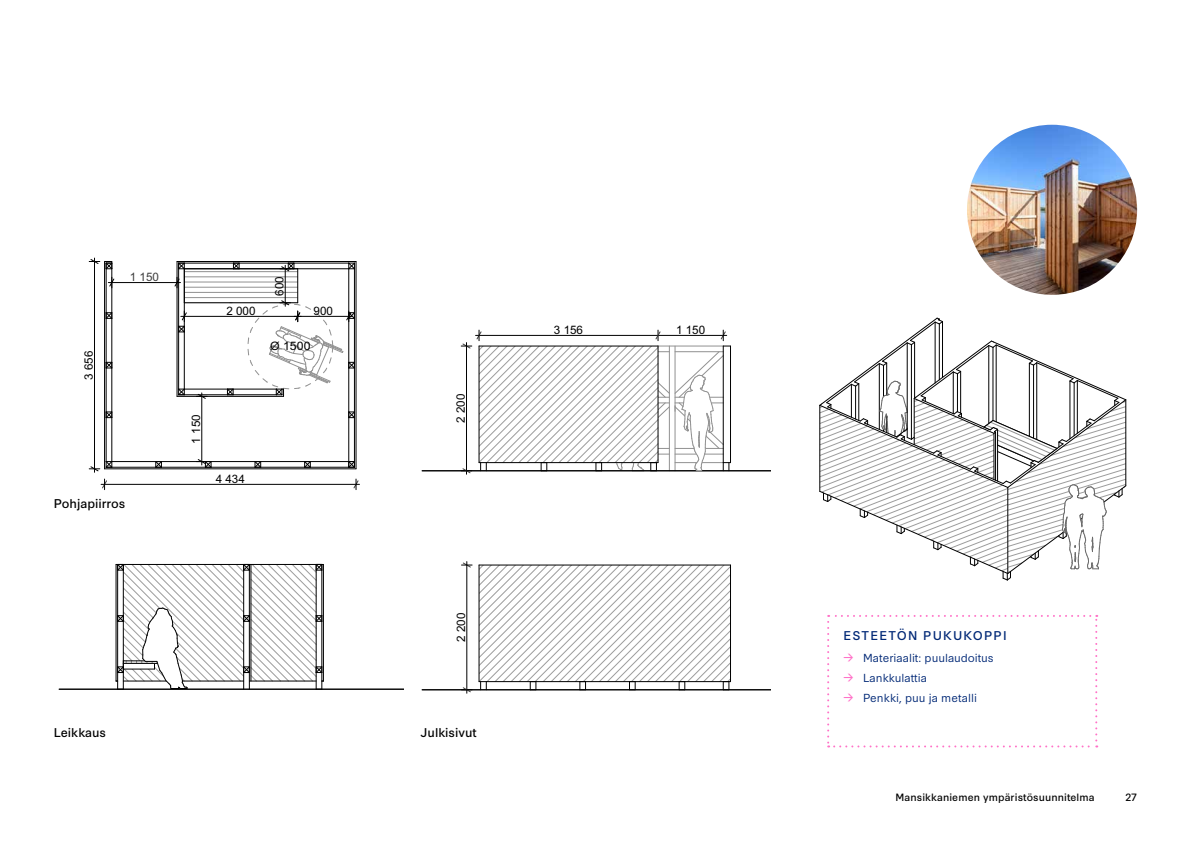
<style>
.page{position:relative;width:1191px;height:842px;background:#fff}
.page>*{position:absolute;margin:0;border:0;box-sizing:border-box;transform-origin:0 0}
.t1{font:12px "Synthese";color:#000}
.t2{font:12px "Synthese";letter-spacing:.1em;color:#002876}
.t3{font:11.7px "Arial";color:#000}
.t4{font:11.7px "Arial";color:#000;scale:1.05 1}
.t5{font:11.7px "Arial";color:#3f3f3f}
.t6{font:11px "Synthese";color:#002876}
.t7{font:10px "Synthese";letter-spacing:.01em;color:#000}
.s1{font-size:15px;color:#ff73c8}
</style>
<div class="page">
<img style="left:967px;top:125px;width:170px;height:170px;border-radius:85px">
<svg style="left:827px;top:615px;width:270px;height:132px"></svg>
<hr style="left:177px;top:261px;width:179px;height:1px;background:#000">
<hr style="left:111px;top:261px;width:1px;height:201px;background:#000">
<hr style="left:106px;top:467px;width:248px;height:1px;background:#000">
<hr style="left:105px;top:468px;width:251px;height:1px;background:#000">
<hr style="left:106px;top:263px;width:1px;height:199px;background:#000">
<hr style="left:104px;top:261px;width:1px;height:208px;background:#000">
<hr style="left:112px;top:461px;width:242px;height:1px;background:#000">
<hr style="left:348px;top:269px;width:1px;height:198px;background:#000">
<hr style="left:354px;top:269px;width:1px;height:198px;background:#000">
<hr style="left:356px;top:261px;width:1px;height:208px;background:#000">
<svg style="left:105px;top:312px;width:8px;height:7px"></svg>
<svg style="left:105px;top:361px;width:8px;height:8px"></svg>
<svg style="left:105px;top:411px;width:8px;height:8px"></svg>
<svg style="left:155px;top:462px;width:7px;height:6px"></svg>
<svg style="left:254px;top:461px;width:8px;height:7px"></svg>
<svg style="left:303px;top:461px;width:8px;height:7px"></svg>
<svg style="left:348px;top:411px;width:7px;height:8px"></svg>
<svg style="left:348px;top:460px;width:7px;height:8px"></svg>
<hr style="left:94px;top:261px;width:1px;height:208px;background:#000">
<svg style="left:89px;top:258px;width:24px;height:12px"></svg>
<svg style="left:89px;top:460px;width:24px;height:12px"></svg>
<hr style="left:201px;top:396px;width:1px;height:66px;background:#000">
<svg style="left:196px;top:458px;width:16px;height:10px"></svg>
<hr style="left:112px;top:282px;width:65px;height:1px;background:#000">
<svg style="left:108px;top:277px;width:7px;height:11px"></svg>
<svg style="left:174px;top:262px;width:181px;height:137px"></svg>
<hr style="left:105px;top:484px;width:251px;height:1px;background:#000">
<svg style="left:101px;top:479px;width:7px;height:11px"></svg>
<svg style="left:353px;top:479px;width:6px;height:11px"></svg>
<hr style="left:59px;top:688px;width:344px;height:2px;background:#000">
<hr style="left:323px;top:564px;width:1px;height:117px;background:#000">
<svg style="left:116px;top:563px;width:207px;height:127px"></svg>
<hr style="left:422px;top:470px;width:348px;height:1px;background:#000">
<hr style="left:730px;top:346px;width:1px;height:117px;background:#000">
<svg style="left:461px;top:330px;width:269px;height:144px"></svg>
<hr style="left:657px;top:346px;width:1px;height:117px;background:#000">
<hr style="left:478px;top:346px;width:1px;height:117px;background:#000">
<hr style="left:479px;top:346px;width:179px;height:1px;background:#000">
<hr style="left:479px;top:462px;width:179px;height:1px;background:#000">
<hr style="left:422px;top:689px;width:348px;height:1px;background:#000">
<svg style="left:479px;top:566px;width:251px;height:124px"></svg>
<hr style="left:466px;top:565px;width:1px;height:125px;background:#000">
<svg style="left:461px;top:687px;width:11px;height:6px"></svg>
<svg style="left:461px;top:562px;width:11px;height:6px"></svg>
<hr style="left:478px;top:565px;width:1px;height:117px;background:#000">
<hr style="left:730px;top:565px;width:1px;height:117px;background:#000">
<hr style="left:479px;top:681px;width:251px;height:1px;background:#000">
<hr style="left:479px;top:565px;width:251px;height:1px;background:#000">
<svg style="left:819px;top:318px;width:307px;height:262px"></svg>
<p class="t3" style="left:83px;top:380px;width:31px;rotate:-90deg">3 656</p>
<p class="t5" style="left:130px;top:271px;width:31px">1 150</p>
<p class="t1" style="left:54px;top:493px;width:73px">Pohjapiirros</p>
<p class="t3" style="left:226px;top:305px;width:31px">2 000</p>
<p class="t3" style="left:273px;top:295px;width:21px;rotate:-90deg">600</p>
<p class="t3" style="left:313px;top:305px;width:21px">900</p>
<p class="t4" style="left:270px;top:339px;width:40px">Ø 1500</p>
<p class="t3" style="left:190px;top:444px;width:31px;rotate:-90deg">1 150</p>
<p class="t3" style="left:216px;top:473px;width:31px">4 434</p>
<p class="t3" style="left:455px;top:423px;width:31px;rotate:-90deg">2 200</p>
<p class="t3" style="left:455px;top:434px;width:31px;rotate:-90deg">2 200</p>
<p class="t3" style="left:455px;top:631px;width:31px;rotate:-90deg">2 200</p>
<p class="t3" style="left:455px;top:642px;width:31px;rotate:-90deg">2 200</p>
<p class="t3" style="left:80px;top:726px;width:31px">4 434</p>
<p class="t1" style="left:54px;top:723px;width:54px">Leikkaus</p>
<p class="t1" style="left:420px;top:723px;width:58px">Julkisivut</p>
<p class="t3" style="left:554px;top:324px;width:31px">3 156</p>
<p class="t3" style="left:676px;top:324px;width:31px">1 150</p>
<p class="t2" style="left:843px;top:626px;width:165px">ESTEETÖN PUKUKOPPI</p>
<p class="t6" style="left:843px;top:649px;width:152px"><span class="s1">→</span> Materiaalit: puulaudoitus</p>
<p class="t6" style="left:843px;top:669px;width:85px"><span class="s1">→</span> Lankkulattia</p>
<p class="t6" style="left:843px;top:689px;width:135px"><span class="s1">→</span> Penkki, puu ja metalli</p>
<p class="t7" style="left:895px;top:789px;width:200px">Mansikkaniemen ympäristösuunnitelma</p>
<p class="t7" style="left:1125px;top:789px;width:13px">27</p>
</div>
